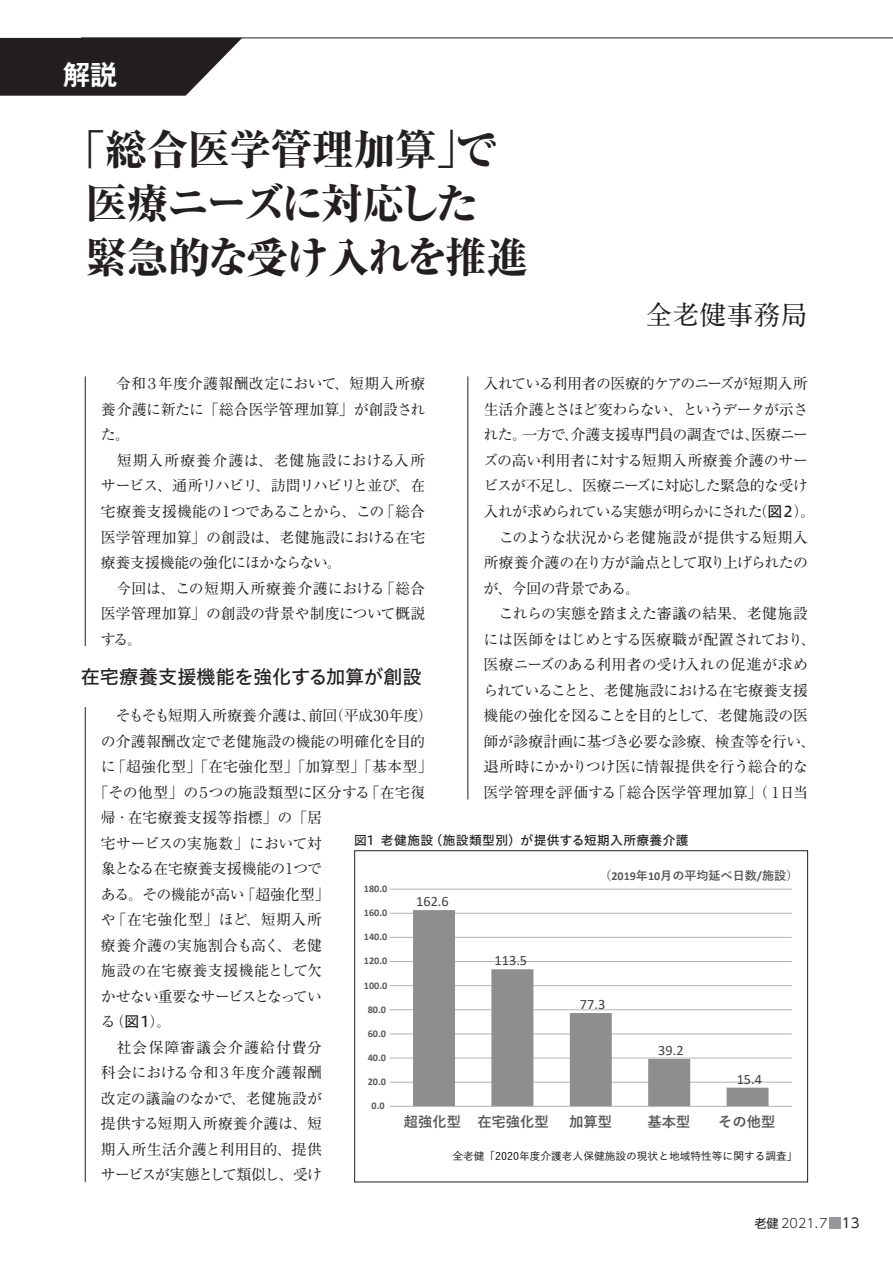
<style>
.page{position:relative;width:893px;height:1263px;background:#fff}
.page>*{position:absolute;margin:0;border:0;box-sizing:border-box;transform-origin:0 0}
.t1{font:800 42px/54px "Ryumin Pr 6 N";letter-spacing:-.03em;color:#231f20}
.t2{font:700 27px "A1 Mincho Std";color:#231f20}
.t3{font:700 27px "Gothic MB101 Pr 6 N De";color:#fff}
.t4{font:19.2px "Hiragino UD Sans Std N W5";letter-spacing:-.005em;color:#231f20}
.t5{font:700 14.85px/25.5px "A1 Mincho Std";letter-spacing:.02em;color:#231f20}
.t6{font:14.85px/25.5px "Ryumin Pr 6 N";letter-spacing:-.085em;color:#231f20}
.t7{font:700 14.85px/25.5px "A1 Mincho Std";color:#231f20}
.t8{font:700 14.85px "A1 Mincho Std";letter-spacing:-.005em;color:#231f20}
.t9{font:700 14.85px "A1 Mincho Std";letter-spacing:.075em;color:#231f20}
.t10{font:700 14.85px "A1 Mincho Std";letter-spacing:.05em;color:#231f20}
.t11{font:14.85px "Ryumin Pr 6 N";letter-spacing:-.12em;color:#231f20}
.t12{font:14.85px "Ryumin Pr 6 N";letter-spacing:-.055em;color:#231f20}
.t13{font:14.25px "Calibri";color:#404040}
.t14{font:700 14.25px "Yu Go";color:#595959}
.t15{font:12.75px "Hiragino UD Sans Std N W5";letter-spacing:.03em;color:#231f20}
.t16{font:300 12.75px "UD Shin Go Pr 6 N";color:#231f20}
.t17{font:700 12.15px "Yu Go";color:#595959}
.t18{font:500 10.65px "Yu Go";color:#000}
.t19{font:700 10.2px "Calibri";color:#595959}
.s1{font-family:"Ryumin Pr 6 N";font-weight:400}
.s2{font-family:"A1 Mincho Std";font-weight:700}
.s3{font-family:"Hiragino UD Sans Std N W5"}
.s4{font-family:"Hiragino UD Sans Std N W5";font-weight:400}
.s5{font-family:"Calibri"}
.s6{font-weight:400;font-size:12.15px}
.s7{font-weight:400;font-size:13.35px}
</style>
<div class="page">
<svg style="left:0;top:38px;width:241px;height:58px;background:#3c393a"></svg>
<hr style="left:81px;top:38px;width:812px;height:1px;background:#231f20">
<hr style="left:468px;top:376px;width:1px;height:423px;background:#231f20">
<hr style="left:85px;top:376px;width:1px;height:806px;background:#231f20">
<div style="left:81px;top:646px;width:8px;height:61px;background:#fff"></div>
<hr style="left:390px;top:1082px;width:402px;height:1px;background:#b3b3b3">
<hr style="left:390px;top:1058px;width:402px;height:1px;background:#b3b3b3">
<hr style="left:390px;top:1034px;width:402px;height:1px;background:#b3b3b3">
<hr style="left:390px;top:1009px;width:402px;height:1px;background:#b3b3b3">
<hr style="left:390px;top:985px;width:402px;height:1px;background:#b3b3b3">
<hr style="left:390px;top:961px;width:402px;height:1px;background:#b3b3b3">
<hr style="left:390px;top:937px;width:402px;height:1px;background:#b3b3b3">
<hr style="left:390px;top:913px;width:402px;height:1px;background:#b3b3b3">
<hr style="left:390px;top:889px;width:402px;height:1px;background:#b3b3b3">
<svg style="left:413px;top:910px;width:355px;height:196px"></svg>
<hr style="left:390px;top:1106px;width:402px;height:1px;background:#b3b3b3">
<div style="left:354px;top:850px;width:454px;height:332px;border:1px solid #231f20"></div>
<div style="left:829px;top:1218px;width:11px;height:11px;background:#95979a"></div>
<h2 class="t3" style="left:63px;top:52px;width:56px">解説</h2>
<h1 class="t1" style="left:85px;top:121px;width:445px;text-indent:-22px">「総合医学管理加算」で医療ニーズに対応した緊急的な受け入れを推進</h1>
<h2 class="t2" style="left:645px;top:293px;width:163px">全老健事務局</h2>
<p class="t5" style="left:101px;top:369px;width:326px">　令和３年度介護報酬改定<span class="s1">において</span>、短期入所療養介護<span class="s1">に</span>新<span class="s1">たに</span>「総合医学管理加算」<span class="s1">が</span>創設<span class="s1">され</span></p>
<p class="t6" style="left:101px;top:421px;width:31px">た<span class="s2">。</span></p>
<p class="t9" style="left:101px;top:448px;width:326px">　短期入所療養介護<span class="s1">は</span>、老健施設<span class="s1">における</span>入所</p>
<p class="t6" style="left:101px;top:472px;width:326px">サービス<span class="s2">、通所</span>リハビリ<span class="s2">、訪問</span>リハビリと<span class="s2">並</span>び<span class="s2">、在</span></p>
<p class="t5" style="left:101px;top:497px;width:326px">宅療養支援機能<span class="s1">の</span>１<span class="s1">つであることから</span>、<span class="s1">この</span>「総合医学管理加算」<span class="s1">の</span>創設<span class="s1">は</span>、老健施設<span class="s1">における</span>在宅療養支援機能<span class="s1">の</span>強化<span class="s1">にほかならない</span>。<br>　今回<span class="s1">は</span>、<span class="s1">この</span>短期入所療養介護<span class="s1">における</span>「総合医学管理加算」<span class="s1">の</span>創設<span class="s1">の</span>背景<span class="s1">や</span>制度<span class="s1">について</span>概説</p>
<p class="t6" style="left:101px;top:625px;width:43px">する<span class="s2">。</span></p>
<p class="t4" style="left:81px;top:662px;width:342px">在宅療養支援機能を強化する加算が創設</p>
<p class="t8" style="left:116px;top:703px;width:318px"><span class="s1">そもそも</span>短期入所療養介護<span class="s1">は</span>、前回（平成30年度）</p>
<p class="t5" style="left:101px;top:726px;width:326px"><span class="s1">の</span>介護報酬改定<span class="s1">で</span>老健施設<span class="s1">の</span>機能<span class="s1">の</span>明確化<span class="s1">を</span>目的</p>
<p class="t5" style="left:101px;top:752px;width:333px"><span class="s1">に</span>「超強化型」「在宅強化型」「加算型」「基本型」</p>
<p class="t5" style="left:93px;top:777px;width:333px">「<span class="s1">その</span>他型」<span class="s1">の</span>５<span class="s1">つの</span>施設類型<span class="s1">に</span>区分<span class="s1">する</span>「在宅復</p>
<p class="t6" style="left:484px;top:370px;width:326px"><span class="s2">入</span>れている<span class="s2">利用者</span>の<span class="s2">医療的</span>ケアのニーズが<span class="s2">短期入所生活介護</span>とさほど<span class="s2">変</span>わらない<span class="s2">、</span>というデータが<span class="s2">示</span>さ</p>
<p class="t7" style="left:484px;top:420px;width:326px"><span class="s1">れた</span>。一方<span class="s1">で</span>、介護支援専門員<span class="s1">の</span>調査<span class="s1">では</span>、医療<span class="s1">ニーズの</span>高<span class="s1">い</span>利用者<span class="s1">に</span>対<span class="s1">する</span>短期入所療養介護<span class="s1">のサー</span></p>
<p class="t6" style="left:484px;top:472px;width:333px">ビスが<span class="s2">不足</span>し<span class="s2">、医療</span>ニーズに<span class="s2">対応</span>した<span class="s2">緊急的</span>な<span class="s2">受</span>け<span class="s2">入</span>れが<span class="s2">求</span>められている<span class="s2">実態</span>が<span class="s2">明</span>らかにされた<span class="s2">（</span><span class="s3">図２</span><span class="s2">）。</span></p>
<p class="t10" style="left:499px;top:525px;width:310px"><span class="s1">このような</span>状況<span class="s1">から</span>老健施設<span class="s1">が</span>提供<span class="s1">する</span>短期入</p>
<p class="t6" style="left:484px;top:549px;width:326px"><span class="s2">所療養介護</span>の<span class="s2">在</span>り<span class="s2">方</span>が<span class="s2">論点</span>として<span class="s2">取</span>り<span class="s2">上</span>げられたの</p>
<p class="t5" style="left:499px;top:573px;width:311px;text-indent:-15px"><span class="s1">が</span>、今回<span class="s1">の</span>背景<span class="s1">である</span>。<br><span class="s1">これらの</span>実態<span class="s1">を</span>踏<span class="s1">まえた</span>審議<span class="s1">の</span>結果、老健施設</p>
<p class="t6" style="left:483px;top:625px;width:334px">には<span class="s2">医師</span>をはじめとする<span class="s2">医療職</span>が<span class="s2">配置</span>されており<span class="s2">、医療</span>ニーズのある<span class="s2">利用者</span>の<span class="s2">受</span>け<span class="s2">入</span>れの<span class="s2">促進</span>が<span class="s2">求</span>められていることと<span class="s2">、老健施設</span>における<span class="s2">在宅療養支援</span></p>
<p class="t5" style="left:484px;top:701px;width:333px">機能<span class="s1">の</span>強化<span class="s1">を</span>図<span class="s1">ることを</span>目的<span class="s1">として</span>、老健施設<span class="s1">の</span>医師<span class="s1">が</span>診療計画<span class="s1">に</span>基<span class="s1">づき</span>必要<span class="s1">な</span>診療、検査等<span class="s1">を</span>行<span class="s1">い</span>、退所時<span class="s1">にかかりつけ</span>医<span class="s1">に</span>情報提供<span class="s1">を</span>行<span class="s1">う</span>総合的<span class="s1">な</span>医学管理<span class="s1">を</span>評価<span class="s1">する</span>「総合医学管理加算」（１日当</p>
<p class="t5" style="left:101px;top:803px;width:223px">帰・在宅療養支援等指標」<span class="s1">の</span>「居</p>
<p class="t12" style="left:101px;top:831px;width:223px"><span class="s2">宅</span>サービスの<span class="s2">実施数」</span>において<span class="s2">対</span></p>
<p class="t5" style="left:101px;top:854px;width:230px">象<span class="s1">となる</span>在宅療養支援機能<span class="s1">の</span>１<span class="s1">つである</span>。<span class="s1">その</span>機能<span class="s1">が</span>高<span class="s1">い</span>「超強化型」<span class="s1">や</span>「在宅強化型」<span class="s1">ほど</span>、短期入所療養介護<span class="s1">の</span>実施割合<span class="s1">も</span>高<span class="s1">く</span>、老健施設<span class="s1">の</span>在宅療養支援機能<span class="s1">として</span>欠</p>
<p class="t6" style="left:101px;top:983px;width:223px">かせない<span class="s2">重要</span>なサービスとなってい</p>
<p class="t5" style="left:101px;top:1007px;width:223px"><span class="s1">る</span>（<span class="s4">図１</span>）。<br>　社会保障審議会介護給付費分科会<span class="s1">における</span>令和３年度介護報酬改定<span class="s1">の</span>議論<span class="s1">のなかで</span>、老健施設<span class="s1">が</span>提供<span class="s1">する</span>短期入所療養介護<span class="s1">は</span>、短期入所生活介護<span class="s1">と</span>利用目的、提供</p>
<p class="t11" style="left:101px;top:1163px;width:223px">サービスが<span class="s2">実態</span>として<span class="s2">類似</span>し<span class="s2">、受</span>け</p>
<p class="t15" style="left:354px;top:830px;width:336px">図1 老健施設（施設類型別）が提供する短期入所療養介護</p>
<p class="t19" style="left:364px;top:881px;width:25px">180.0</p>
<p class="t19" style="left:364px;top:905px;width:25px">160.0</p>
<p class="t19" style="left:364px;top:930px;width:25px">140.0</p>
<p class="t19" style="left:364px;top:954px;width:25px">120.0</p>
<p class="t19" style="left:364px;top:978px;width:25px">100.0</p>
<p class="t19" style="left:368px;top:1002px;width:20px">80.0</p>
<p class="t19" style="left:368px;top:1026px;width:20px">60.0</p>
<p class="t19" style="left:368px;top:1050px;width:20px">40.0</p>
<p class="t19" style="left:368px;top:1074px;width:20px">20.0</p>
<p class="t19" style="left:372px;top:1098px;width:15px">0.0</p>
<p class="t13" style="left:416px;top:892px;width:34px">162.6</p>
<p class="t13" style="left:495px;top:951px;width:34px">113.5</p>
<p class="t17" style="left:599px;top:869px;width:200px">（<span class="s5">2019</span>年<span class="s5">10</span>月の平均延べ日数<span class="s5">/</span>施設）</p>
<p class="t13" style="left:580px;top:995px;width:27px">77.3</p>
<p class="t13" style="left:658px;top:1040px;width:27px">39.2</p>
<p class="t13" style="left:737px;top:1069px;width:27px">15.4</p>
<p class="t14" style="left:404px;top:1114px;width:146px">超強化型 在宅強化型</p>
<p class="t14" style="left:569px;top:1114px;width:44px">加算型</p>
<p class="t14" style="left:648px;top:1114px;width:44px">基本型</p>
<p class="t14" style="left:718px;top:1114px;width:59px">その他型</p>
<p class="t18" style="left:452px;top:1146px;width:347px">全老健「2020年度介護老人保健施設の現状と地域特性等に関する調査」</p>
<p class="t16" style="left:754px;top:1213px;width:107px"><span class="s6">老健</span> 2021.7 <span class="s7">13</span></p>
</div>
